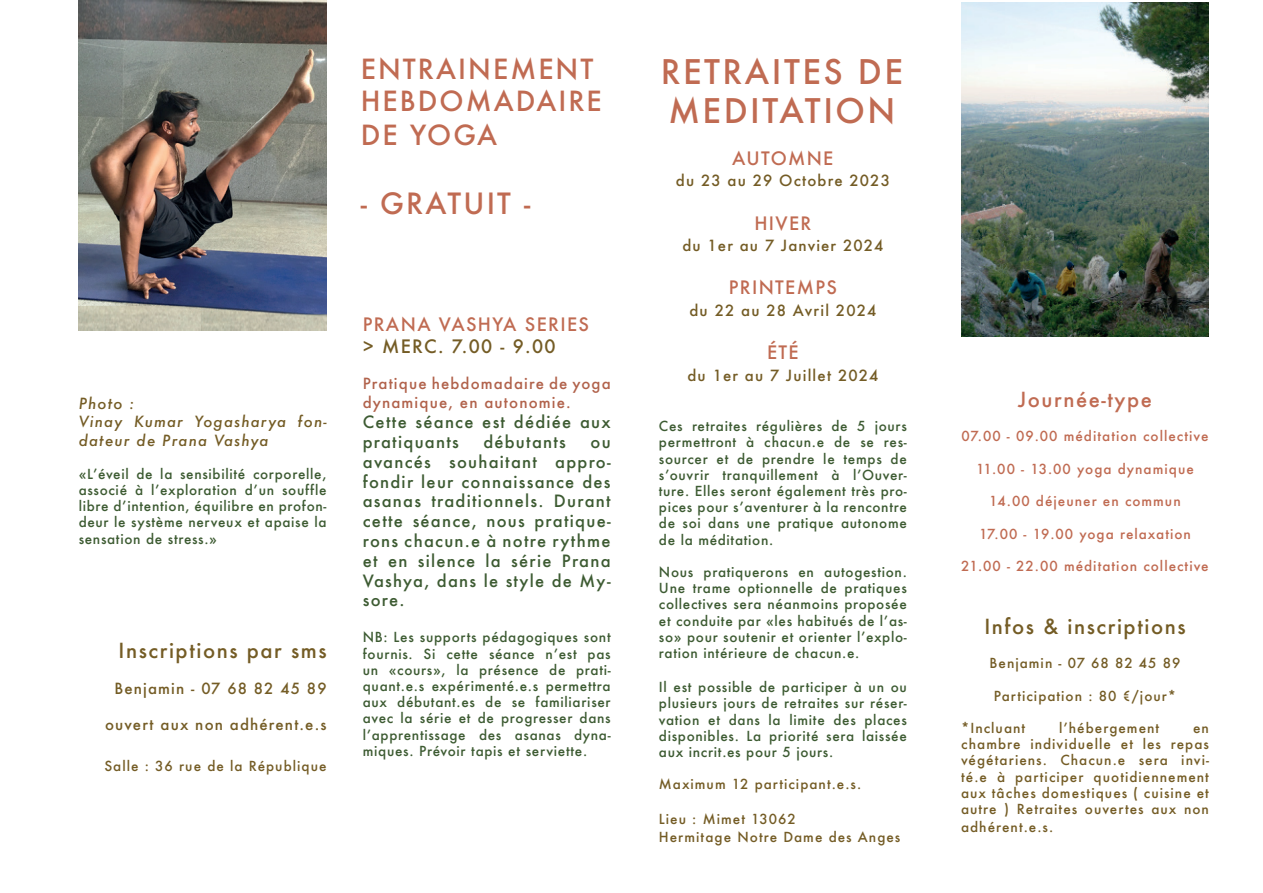
<style>
.page{position:relative;width:1263px;height:893px;background:#fff}
.page>*{position:absolute;margin:0;border:0;box-sizing:border-box;transform-origin:0 0}
.t1{font:500 33px/39.6px "Futura";letter-spacing:.075em;color:#c06b52}
.t2{font:500 28.5px "Futura";letter-spacing:.075em;color:#c06b52}
.t3{font:500 27px/33.3px "Futura";letter-spacing:.075em;color:#c06b52}
.t4{font:500 20.25px "Futura";letter-spacing:.075em;color:#745c25}
.t5{font:500 20.25px "Futura";letter-spacing:.075em;color:#c06b52}
.t6{font:500 18px "Futura";letter-spacing:.075em;color:#c06b52}
.t7{font:500 18px "Futura";letter-spacing:.075em;color:#745c25}
.t8{font:500 16.5px/19.8px "Futura";letter-spacing:.075em;color:#3d5b32}
.t9{font:500 15px "Futura";letter-spacing:.075em;color:#745c25}
.t10{font:italic 500 15px/18px "Futura";letter-spacing:.075em;color:#745c25}
.t11{font:500 15px/19.8px "Futura";letter-spacing:.075em;color:#b1624b}
.t12{font:500 13.5px/16.2px "Futura";letter-spacing:.05em;color:#3d5b32;text-align:justify}
.t13{font:500 13.5px/16.2px "Futura";letter-spacing:.075em;color:#745c25}
.t14{font:500 13.5px "Futura";letter-spacing:.075em;color:#c06b52}
</style>
<div class="page">
<img style="left:79px;top:0;width:248px;height:331px">
<img style="left:961px;top:3px;width:248px;height:333px">
<h3 class="t3" style="left:361px;top:52px;width:243px">ENTRAINEMENT<br>HEBDOMADAIRE<br>DE YOGA</h3>
<h2 class="t2" style="left:361px;top:183px;width:171px">- GRATUIT -</h2>
<p class="t10" style="left:79px;top:394px;width:249px">Photo :<br>Vinay Kumar Yogasharya fon-</p>
<p class="t10" style="left:79px;top:432px;width:191px">dateur de Prana Vashya</p>
<p class="t12" style="left:79px;top:466px;width:249px">«L’éveil de la sensibilité corporelle, associé à l’exploration d’un souffle libre d’intention, équilibre en profon&shy;deur le système nerveux et apaise la sensation de stress.»</p>
<h3 class="t4" style="left:119px;top:637px;width:209px">Inscriptions par sms</h3>
<p class="t9" style="left:114px;top:678px;width:214px">Benjamin - 07 68 82 45 89</p>
<p class="t9" style="left:105px;top:714px;width:223px">ouvert aux non adhérent.e.s</p>
<p class="t13" style="left:104px;top:758px;width:224px">Salle : 36 rue de la République</p>
<h3 class="t6" style="left:363px;top:312px;width:228px">PRANA VASHYA SERIES</h3>
<h3 class="t7" style="left:363px;top:333px;width:194px">&gt; MERC. 7.00 - 9.00</h3>
<p class="t11" style="left:363px;top:373px;width:249px">Pratique hebdomadaire de yoga dynamique, en autonomie.</p>
<p class="t8" style="left:363px;top:412px;width:249px">Cette séance est dédiée aux pratiquants</p>
<p class="t8" style="left:483px;top:432px;width:84px">débutants</p>
<p class="t8" style="left:363px;top:432px;width:249px;text-align:justify;text-indent:228px">ou avancés souhaitant appro&shy;fondir leur connaissance des asanas traditionnels. Durant cette séance, nous pratique&shy;rons chacun.e à notre rythme et en silence la série Prana Vashya, dans le style de My&shy;sore.</p>
<p class="t12" style="left:363px;top:629px;width:249px">NB: Les supports pédagogiques sont fournis. Si cette séance n’est pas un «cours», la présence de prati&shy;quant.e.s expérimenté.e.s permettra aux débutant.es de se familiariser avec la série et de progresser dans l’apprentissage des asanas dyna&shy;miques. Prévoir tapis et serviette.</p>
<h1 class="t1" style="left:661px;top:51px;width:244px">RETRAITES DE<br>MEDITATION</h1>
<h3 class="t6" style="left:732px;top:146px;width:103px">AUTOMNE</h3>
<p class="t9" style="left:676px;top:170px;width:216px">du 23 au 29 Octobre 2023</p>
<h3 class="t6" style="left:754px;top:211px;width:59px">HIVER</h3>
<p class="t9" style="left:682px;top:235px;width:203px">du 1er au 7 Janvier 2024</p>
<h3 class="t6" style="left:729px;top:275px;width:110px">PRINTEMPS</h3>
<p class="t9" style="left:689px;top:300px;width:188px">du 22 au 28 Avril 2024</p>
<h3 class="t6" style="left:767px;top:340px;width:33px">ÉTÉ</h3>
<p class="t9" style="left:687px;top:365px;width:192px">du 1er au 7 Juillet 2024</p>
<p class="t12" style="left:659px;top:418px;width:249px">Ces retraites régulières de 5 jours permettront à chacun.e de se res&shy;sourcer et de prendre le temps de s’ouvrir tranquillement à l’Ouver&shy;ture. Elles seront également très pro&shy;pices pour s’aventurer à la rencontre de soi dans une pratique autonome de la méditation.</p>
<p class="t12" style="left:659px;top:564px;width:249px">Nous pratiquerons en autogestion.<br>Une trame optionnelle de pratiques collectives sera néanmoins proposée et conduite par «les habitués de l’as&shy;so» pour soutenir et orienter l’explo&shy;ration intérieure de chacun.e.</p>
<p class="t12" style="left:659px;top:679px;width:249px">Il est possible de participer à un ou plusieurs jours de retraites sur réser&shy;vation et dans la limite des places disponibles. La priorité sera laissée aux incrit.es pour 5 jours.</p>
<p class="t13" style="left:659px;top:776px;width:204px">Maximum 12 participant.e.s.</p>
<p class="t13" style="left:659px;top:809px;width:243px;line-height:18px">Lieu : Mimet 13062<br>Hermitage Notre Dame des Anges</p>
<h3 class="t5" style="left:1018px;top:386px;width:135px">Journée-type</h3>
<p class="t14" style="left:961px;top:427px;width:249px">07.00 - 09.00 méditation collective</p>
<p class="t14" style="left:976px;top:459px;width:219px">11.00 - 13.00 yoga dynamique</p>
<p class="t14" style="left:989px;top:492px;width:193px">14.00 déjeuner en commun</p>
<p class="t14" style="left:979px;top:524px;width:213px">17.00 - 19.00 yoga relaxation</p>
<p class="t14" style="left:961px;top:557px;width:249px">21.00 - 22.00 méditation collective</p>
<h3 class="t4" style="left:984px;top:613px;width:203px">Infos &amp; inscriptions</h3>
<p class="t13" style="left:989px;top:655px;width:192px">Benjamin - 07 68 82 45 89</p>
<p class="t13" style="left:994px;top:687px;width:184px">Participation : 80 €/jour*</p>
<p class="t13" style="left:961px;top:720px;width:66px">*Incluant</p>
<p class="t13" style="left:1059px;top:720px;width:102px">l’hébergement</p>
<p class="t13" style="left:961px;top:720px;width:249px;text-align:justify;text-indent:232px">en chambre individuelle et les repas végétariens. Chacun.e sera invi&shy;té.e à participer quotidiennement aux tâches domestiques ( cuisine et autre ) Retraites ouvertes aux non</p>
<p class="t13" style="left:961px;top:819px;width:94px">adhérent.e.s.</p>
</div>
